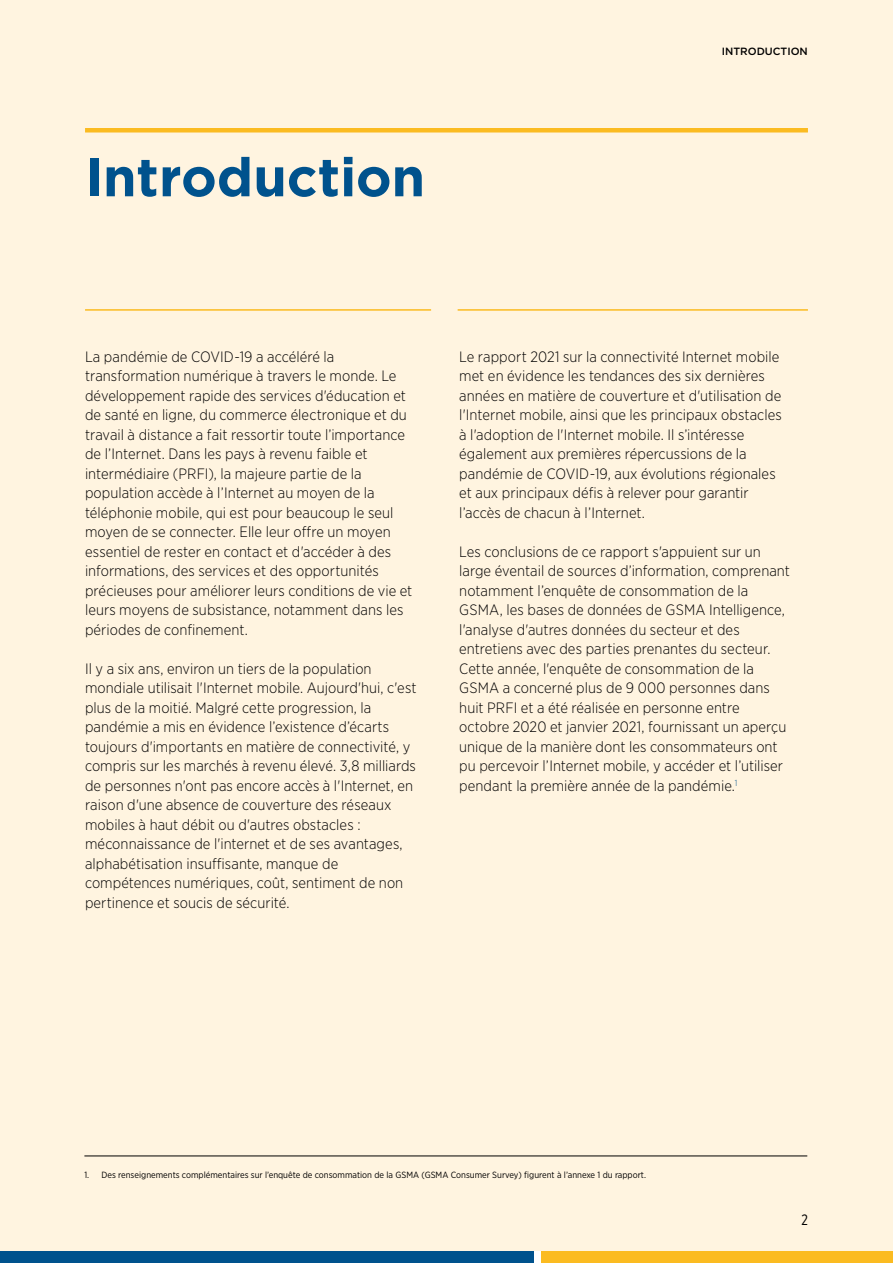
<style>
.page{position:relative;width:893px;height:1263px;background:#fff}
.page>*{position:absolute;margin:0;border:0;box-sizing:border-box;transform-origin:0 0}
.t1{font:700 54px "Gotham";letter-spacing:-.005em;color:#00528d}
.t2{font:300 15px/19.5px "Gotham Narrow";letter-spacing:.005em;color:#000}
.t3{font:15px "Gotham X Narrow";color:#000}
.t4{font:500 10.5px "Gotham";color:#000}
.t5{font:9px "Gotham Narrow";color:#000}
</style>
<div class="page">
<div style="left:0;top:1250px;width:534px;height:13px;background:#00528d"></div>
<div style="left:541px;top:1250px;width:352px;height:13px;background:#fbbb21"></div>
<div style="left:0;top:0;width:893px;height:1250px;background:#fff4e0"></div>
<hr style="left:85px;top:128px;width:723px;height:4px;background:#fbbb21">
<hr style="left:85px;top:309px;width:346px;height:2px;background:#fbbb21">
<hr style="left:458px;top:309px;width:350px;height:2px;background:#fbbb21">
<hr style="left:84px;top:1155px;width:723px;height:1px;background:#000">
<h1 class="t1" style="left:85px;top:141px;width:342px">Introduction</h1>
<p class="t4" style="left:722px;top:45px;width:88px">INTRODUCTION</p>
<p class="t2" style="left:85px;top:346px;width:329px">La pandémie de COVID-19 a accéléré la transformation numérique à travers le monde. Le développement rapide des services d'éducation et de santé en ligne, du commerce électronique et du travail à distance a fait ressortir toute l’importance de l’Internet. Dans les pays à revenu faible et intermédiaire (PRFI), la majeure partie de la population accède à l’Internet au moyen de la téléphonie mobile, qui est pour beaucoup le seul moyen de se connecter. Elle leur offre un moyen essentiel de rester en contact et d'accéder à des informations, des services et des opportunités précieuses pour améliorer leurs conditions de vie et leurs moyens de subsistance, notamment dans les périodes de confinement.</p>
<p class="t2" style="left:85px;top:658px;width:333px">Il y a six ans, environ un tiers de la population mondiale utilisait l'Internet mobile. Aujourd'hui, c'est plus de la moitié. Malgré cette progression, la pandémie a mis en évidence l’existence d’écarts toujours d'importants en matière de connectivité, y compris sur les marchés à revenu élevé. 3,8 milliards de personnes n'ont pas encore accès à l'Internet, en raison d'une absence de couverture des réseaux mobiles à haut débit ou d'autres obstacles : méconnaissance de l'internet et de ses avantages, alphabétisation insuffisante, manque de compétences numériques, coût, sentiment de non pertinence et soucis de sécurité.</p>
<p class="t2" style="left:459px;top:346px;width:324px">Le rapport 2021 sur la connectivité Internet mobile met en évidence les tendances des six dernières années en matière de couverture et d'utilisation de l'Internet mobile, ainsi que les principaux obstacles à l'adoption de l'Internet mobile. Il s’intéresse également aux premières répercussions de la pandémie de COVID-19, aux évolutions régionales et aux principaux défis à relever pour garantir l’accès de chacun à l’Internet.</p>
<p class="t2" style="left:459px;top:541px;width:332px">Les conclusions de ce rapport s'appuient sur un large éventail de sources d’information, comprenant notamment l’enquête de consommation de la GSMA, les bases de données de GSMA Intelligence, l'analyse d'autres données du secteur et des entretiens avec des parties prenantes du secteur.<br>Cette année, l'enquête de consommation de la GSMA a concerné plus de 9 000 personnes dans huit PRFI et a été réalisée en personne entre octobre 2020 et janvier 2021, fournissant un aperçu unique de la manière dont les consommateurs ont pu percevoir l’Internet mobile, y accéder et l’utiliser pendant la première année de la pandémie.<sup>1</sup></p>
<p class="t5" style="left:84px;top:1169px;width:563px">1. Des renseignements complémentaires sur l’enquête de consommation de la GSMA (GSMA Consumer Survey) figurent à l’annexe 1 du rapport.</p>
<p class="t3" style="left:801px;top:1211px;width:8px">2</p>
</div>
